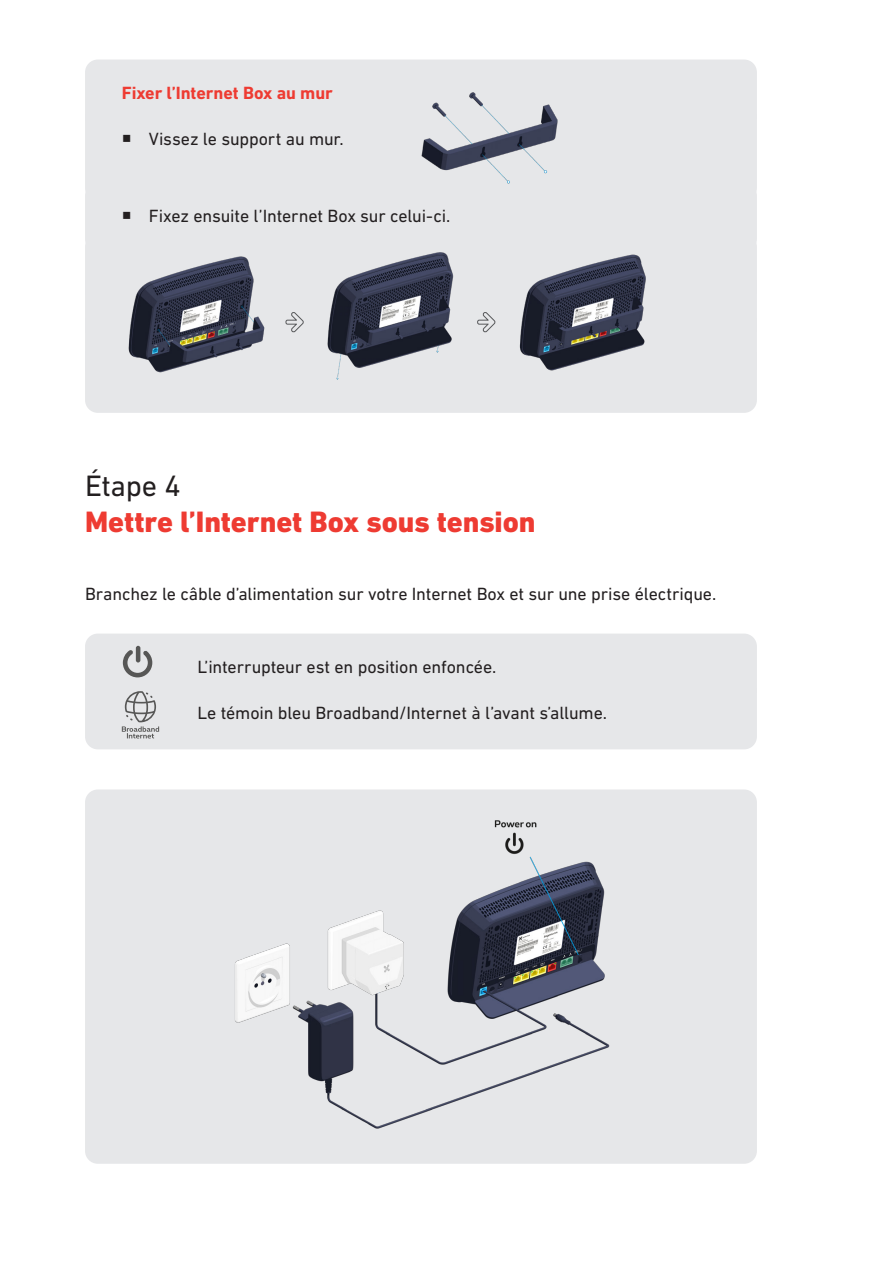
<style>
.page{position:relative;width:893px;height:1263px;background:#fff}
.page>*{position:absolute;margin:0;border:0;box-sizing:border-box;transform-origin:0 0}
.Titre_1{font:800 30px/36px "DIN Next LT Pro";letter-spacing:-.005em;color:#ee3b32}
.Body_copy{font:18px "DIN Next LT Pro";letter-spacing:-.01em;color:#231f20}
.Body_copy_cadre{font:18px "DIN Next LT Pro";letter-spacing:-.01em;color:#231f20}
.Body_copy_cadre-2{font:700 18px "DIN Next LT Pro";letter-spacing:-.005em;color:#ee3b32}
.s1{font-weight:400;color:#231f20}
</style>
<div class="page">
<div style="left:85px;top:60px;width:672px;height:69px;background:#e6e7e9;border-radius:13px"></div>
<div style="left:85px;top:106px;width:672px;height:95px;background:#e6e7e9;border-radius:13px"></div>
<div style="left:85px;top:183px;width:672px;height:69px;background:#e6e7e9;border-radius:13px"></div>
<div style="left:85px;top:234px;width:672px;height:69px;background:#e6e7e9;border-radius:13px"></div>
<div style="left:85px;top:272px;width:672px;height:69px;background:#e6e7e9;border-radius:13px"></div>
<div style="left:85px;top:310px;width:672px;height:69px;background:#e6e7e9;border-radius:13px"></div>
<div style="left:85px;top:344px;width:672px;height:69px;background:#e6e7e9;border-radius:13px"></div>
<div style="left:85px;top:634px;width:672px;height:69px;background:#e6e7e9;border-radius:13px"></div>
<div style="left:85px;top:680px;width:672px;height:69px;background:#e6e7e9;border-radius:13px"></div>
<img style="left:421px;top:92px;width:137px;height:92px">
<img style="left:128px;top:256px;width:137px;height:117px">
<img style="left:327px;top:252px;width:127px;height:128px">
<img style="left:519px;top:254px;width:127px;height:117px">
<svg style="left:285px;top:312px;width:19px;height:21px"></svg>
<svg style="left:477px;top:312px;width:19px;height:21px"></svg>
<svg style="left:123px;top:650px;width:29px;height:27px"></svg>
<hr style="left:136px;top:646px;width:4px;height:16px;background:#575756;border-radius:2px">
<svg style="left:122px;top:691px;width:37px;height:47px"></svg>
<div style="left:85px;top:789px;width:672px;height:375px;background:#e6e7e9;border-radius:13px"></div>
<img style="left:204px;top:789px;width:434px;height:340px">
<p class="Body_copy_cadre-2" style="left:122px;top:82px;width:213px">Fixer l’Internet Box au mur</p>
<p class="Body_copy" style="left:149px;top:129px;width:196px">Vissez le support au mur.</p>
<p class="Body_copy" style="left:149px;top:205px;width:303px">Fixez ensuite l’Internet Box sur celui-ci.</p>
<p class="Titre_1" style="left:85px;top:468px;width:452px"><span class="s1">Étape 4<br></span>Mettre l’Internet Box sous tension</p>
<p class="Body_copy" style="left:85px;top:584px;width:633px">Branchez le câble d’alimentation sur votre Internet Box et sur une prise électrique.</p>
<p class="Body_copy_cadre" style="left:197px;top:656px;width:301px">L’interrupteur est en position enfoncée.</p>
<p class="Body_copy_cadre" style="left:197px;top:703px;width:411px">Le témoin bleu Broadband/Internet à l’avant s’allume.</p>
</div>
